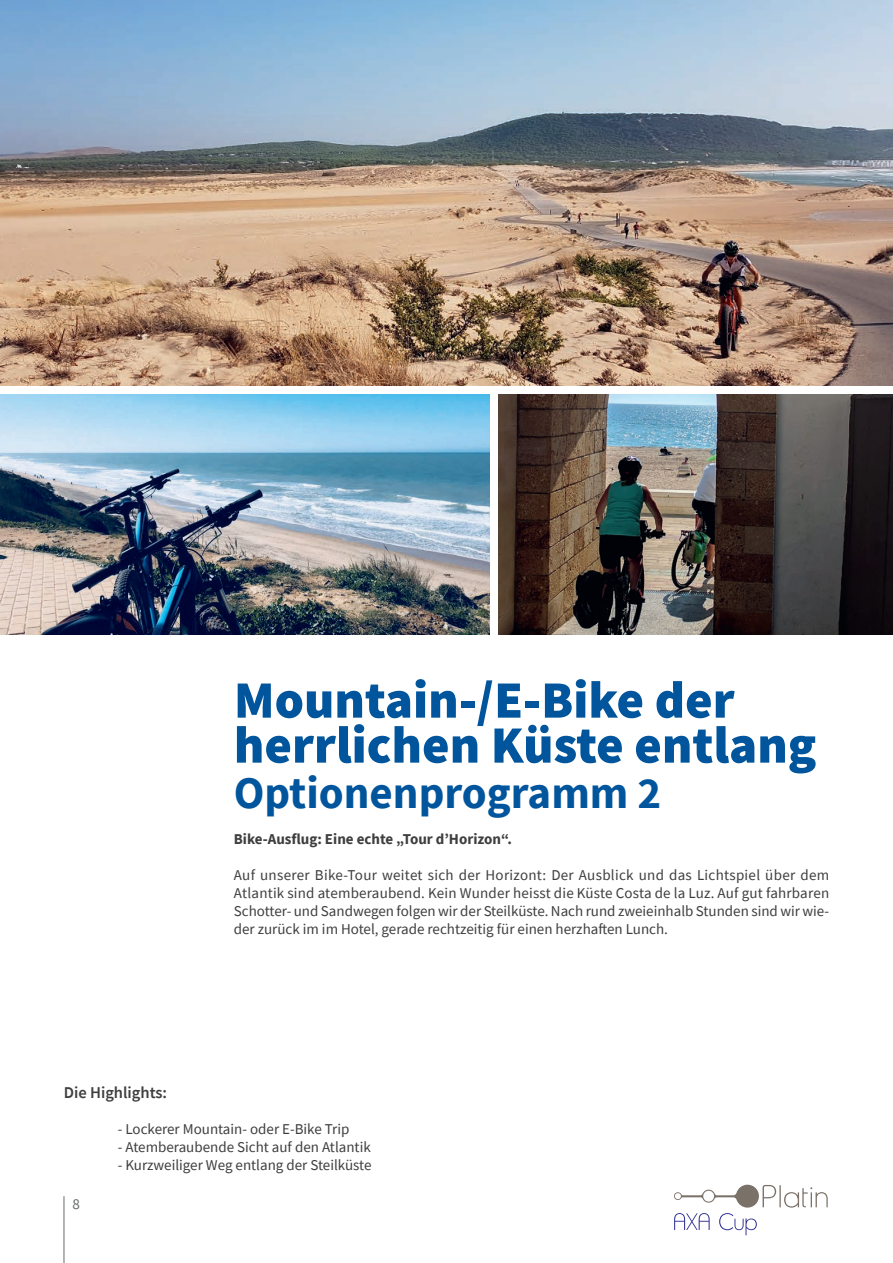
<style>
.page{position:relative;width:893px;height:1263px;background:#fff}
.page>*{position:absolute;margin:0;border:0;box-sizing:border-box;transform-origin:0 0}
.t1{font:900 52.5px/45px "Source Sans Pro";color:#01559c}
.t2{font:700 45px "Source Sans Pro";color:#01559c}
.t3{font:600 16.5px "Source Sans Pro";color:#3e3e3f}
.t4{font:15px/18px "Source Sans Pro";color:#3e3e3f;text-align:justify}
.t5{font:700 15px "Source Sans Pro";color:#3e3e3f}
.t6{font:15px "Source Sans Pro";color:#676a6a}
</style>
<div class="page">
<svg style="left:674px;top:1185px;width:154px;height:22px"></svg>
<svg style="left:674px;top:1213px;width:83px;height:22px"></svg>
<img style="left:0;top:0;width:893px;height:386px">
<img style="left:0;top:394px;width:489px;height:240px">
<img style="left:499px;top:394px;width:394px;height:240px">
<hr style="left:64px;top:1196px;width:1px;height:67px;background:#676a6a">
<h1 class="t1" style="left:234px;top:677px;width:584px">Mountain-/E-Bike der herrlichen Küste entlang</h1>
<h2 class="t2" style="left:234px;top:762px;width:429px">Optionenprogramm 2</h2>
<p class="t5" style="left:234px;top:828px;width:279px">Bike-Ausflug: Eine echte „Tour d’Horizon“.</p>
<p class="t4" style="left:234px;top:865px;width:597px">Auf unserer Bike-Tour weitet sich der Horizont: Der Ausblick und das Lichtspiel über dem Atlantik sind atemberaubend. Kein Wunder heisst die Küste Costa de la Luz. Auf gut fahrbaren Schotter- und Sandwegen folgen wir der Steilküste. Nach rund zweieinhalb Stunden sind wir wie&shy;der zurück im im Hotel, gerade rechtzeitig für einen herzhaften Lunch.</p>
<p class="t3" style="left:64px;top:1082px;width:105px">Die Highlights:</p>
<p class="t4" style="left:118px;top:1120px;width:233px">- Lockerer Mountain- oder E-Bike Trip</p>
<p class="t4" style="left:118px;top:1138px;width:254px">- Atemberaubende Sicht auf den Atlantik</p>
<p class="t4" style="left:118px;top:1156px;width:255px">- Kurzweiliger Weg entlang der Steilküste</p>
<p class="t6" style="left:73px;top:1194px;width:9px">8</p>
</div>
